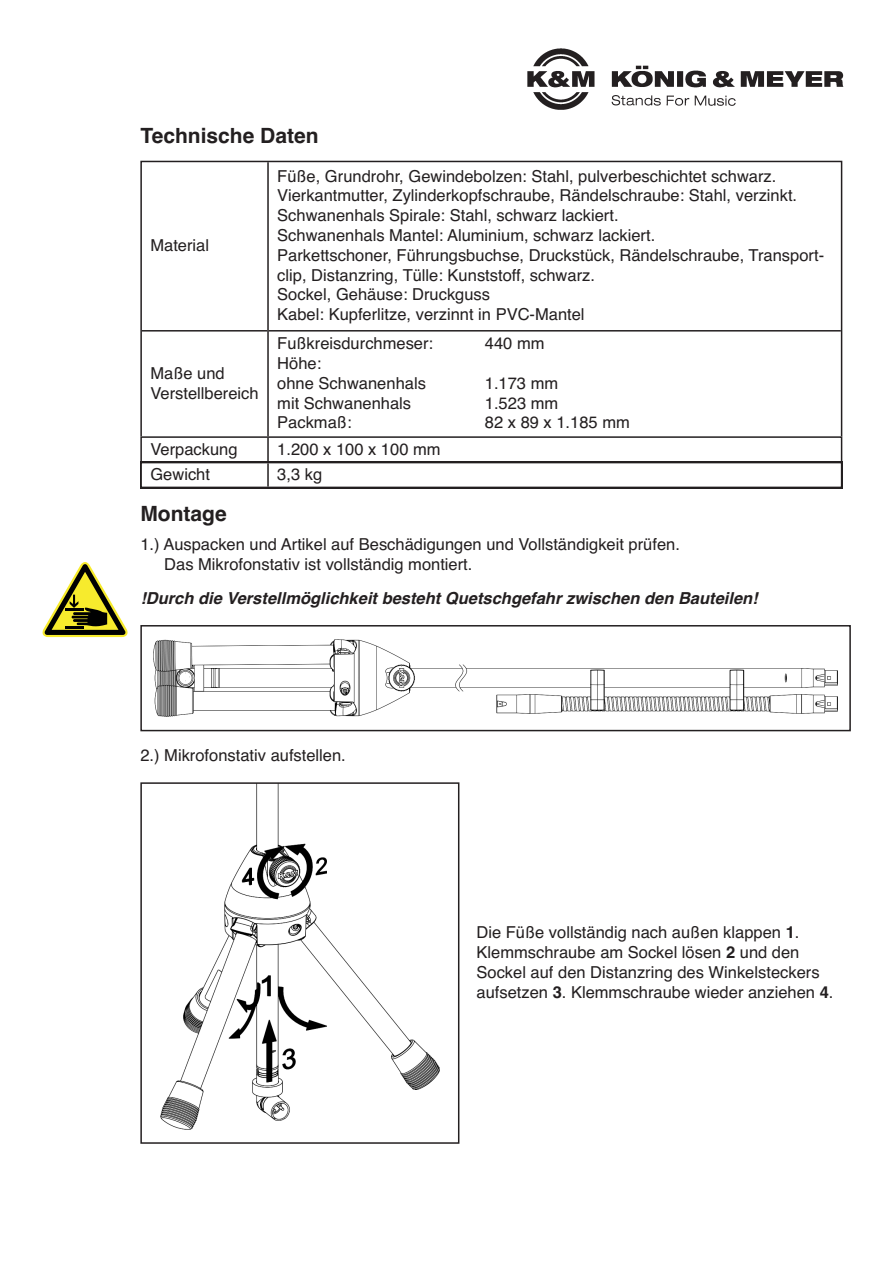
<style>
.page{position:relative;width:893px;height:1263px;background:#fff}
.page>*{position:absolute;margin:0;border:0;box-sizing:border-box;transform-origin:0 0}
.t1{font:700 21px "Helvetica";color:#231f20}
.t2{font:16.5px/19.8px "Helvetica";color:#231f20}
.t3{font:italic 700 16.5px "Helvetica";color:#231f20}
.s1{color:#fff}
.s2{font-weight:700}
</style>
<div class="page">
<img style="left:527px;top:48px;width:317px;height:61px">
<svg style="left:43px;top:562px;width:84px;height:75px"></svg>
<div style="left:140px;top:161px;width:702px;height:276px;border:2px solid #231f20"></div>
<div style="left:140px;top:436px;width:702px;height:27px;border:2px solid #231f20"></div>
<svg style="left:140px;top:462px;width:702px;height:26px"></svg>
<hr style="left:267px;top:162px;width:2px;height:274px;background:#231f20">
<hr style="left:267px;top:438px;width:2px;height:24px;background:#231f20">
<hr style="left:267px;top:463px;width:2px;height:24px;background:#231f20">
<hr style="left:142px;top:330px;width:125px;height:2px;background:#231f20">
<hr style="left:269px;top:330px;width:571px;height:2px;background:#231f20">
<img style="left:154px;top:640px;width:683px;height:77px">
<div style="left:140px;top:625px;width:710px;height:106px;border:2px solid #231f20"></div>
<img style="left:161px;top:785px;width:278px;height:344px">
<div style="left:140px;top:782px;width:319px;height:362px;border:2px solid #231f20"></div>
<p class="t1" style="left:140px;top:128px;width:180px">Technische Daten</p>
<p class="t2" style="left:150px;top:237px;width:60px">Material</p>
<p class="t2" style="left:150px;top:365px;width:110px">Maße und<br>Verstellbereich</p>
<p class="t2" style="left:277px;top:168px;width:548px">Füße, Grundrohr, Gewindebolzen: Stahl, pulverbeschichtet schwarz.<br>Vierkantmutter, Zylinderkopfschraube, Rändelschraube: Stahl, verzinkt.<br>Schwanenhals Spirale: Stahl, schwarz lackiert.<br>Schwanenhals Mantel: Aluminium, schwarz lackiert.<br>Parkettschoner, Führungsbuchse, Druckstück, Rändelschraube, Transport&shy;clip, Distanzring, Tülle: Kunststoff, schwarz.<br>Sockel, Gehäuse: Druckguss<br>Kabel: Kupferlitze, verzinnt in PVC-Mantel</p>
<p class="t2" style="left:277px;top:335px;width:157px">Fußkreisdurchmeser:</p>
<p class="t2" style="left:485px;top:335px;width:61px">440 mm</p>
<p class="t2" style="left:277px;top:355px;width:150px">Höhe:<br>ohne Schwanenhals</p>
<p class="t2" style="left:485px;top:375px;width:75px">1.173 mm</p>
<p class="t2" style="left:277px;top:395px;width:135px">mit Schwanenhals</p>
<p class="t2" style="left:485px;top:395px;width:75px">1.523 mm</p>
<p class="t2" style="left:277px;top:414px;width:76px">Packmaß:</p>
<p class="t2" style="left:485px;top:414px;width:146px">82 x 89 x 1.185 mm</p>
<p class="t2" style="left:150px;top:441px;width:89px">Verpackung</p>
<p class="t2" style="left:277px;top:441px;width:165px">1.200 x 100 x 100 mm</p>
<p class="t2" style="left:150px;top:466px;width:61px">Gewicht</p>
<p class="t2" style="left:277px;top:466px;width:46px">3,3 kg</p>
<p class="t1" style="left:140px;top:506px;width:88px">Montage</p>
<p class="t2" style="left:140px;top:536px;width:541px">1.) Auspacken und Artikel auf Beschädigungen und Vollständigkeit prüfen.<br><span class="s1">1.)</span> Das Mikrofonstativ ist vollständig montiert.</p>
<p class="t3" style="left:140px;top:592px;width:619px">!Durch die Verstellmöglichkeit besteht Quetschgefahr zwischen den Bauteilen!</p>
<p class="t2" style="left:140px;top:747px;width:207px">2.) Mikrofonstativ aufstellen.</p>
<p class="t2" style="left:476px;top:924px;width:358px">Die Füße vollständig nach außen klappen <span class="s2">1</span>.<br>Klemmschraube am Sockel lösen <span class="s2">2</span> und den Sockel auf den Distanzring des Winkelsteckers aufsetzen <span class="s2">3</span>. Klemmschraube wieder anziehen <span class="s2">4</span>.</p>
</div>
